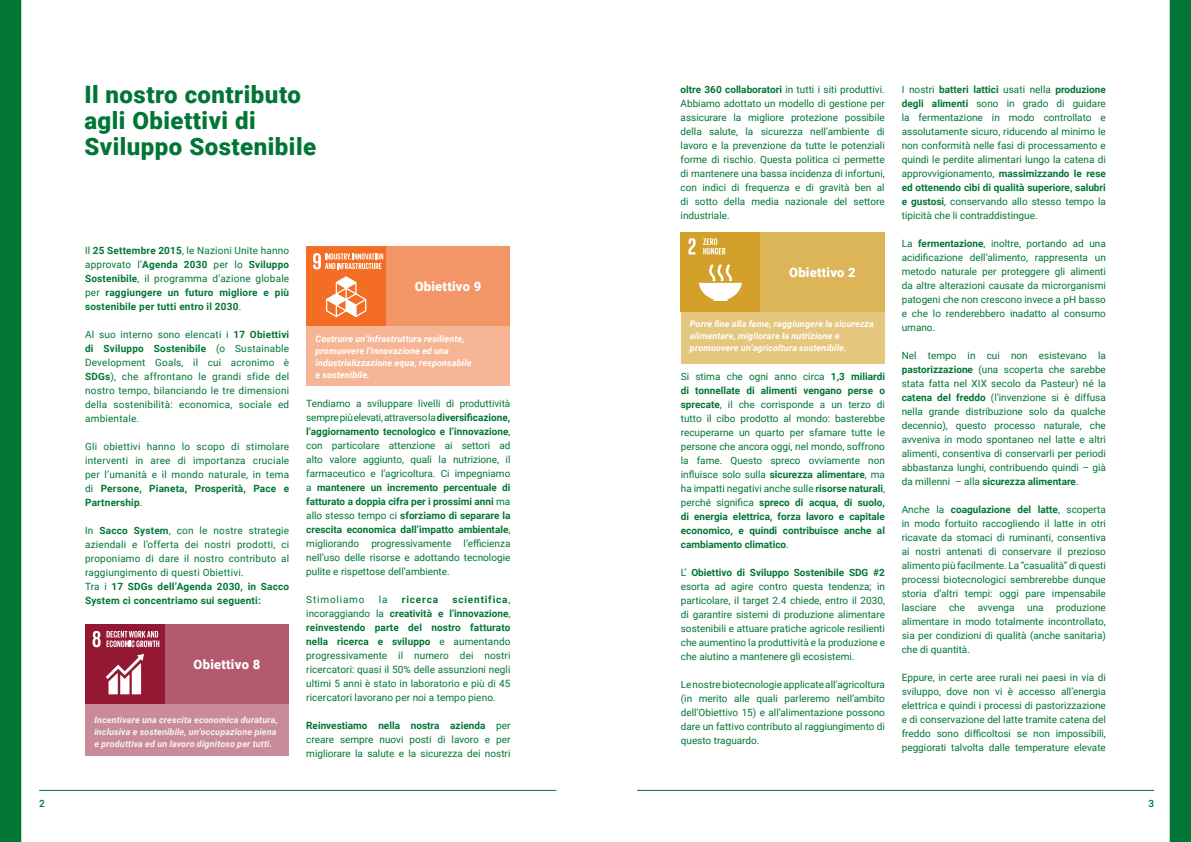
<style>
.page{position:relative;width:1191px;height:842px;background:#fff}
.page>*{position:absolute;margin:0;border:0;box-sizing:border-box;transform-origin:0 0}
.t1{font:900 24px/26px "Roboto";letter-spacing:.02em;color:#017634}
.t2{font:900 13px "Roboto";letter-spacing:.02em;color:#fff}
.t3{font:10px/14px "Roboto";color:#017634;text-align:justify}
.t4{font:10px/14px "Roboto";letter-spacing:.02em;color:#017634}
.t5{font:700 10px/14px "Roboto";letter-spacing:.02em;color:#017634;text-align:justify}
.t6{font:10px "Roboto";letter-spacing:.08em;color:#017634}
.t7{font:700 10px "Roboto";letter-spacing:.085em;color:#017634}
.t8{font:500 10px "Roboto";color:#017534}
.t9{font:italic 700 9px/12px "Roboto";letter-spacing:.01em;color:#fff}
.t10{font:italic 700 9px/12px "Roboto";letter-spacing:.015em;color:#f4f4f4}
.s1{font-weight:400}
.s2{font-weight:700}
</style>
<div class="page">
<hr style="left:39px;top:790px;width:517px;height:1px;background:#017534">
<hr style="left:637px;top:790px;width:517px;height:1px;background:#017534">
<div style="left:85px;top:624px;width:204px;height:132px;background:#c98b99"></div>
<div style="left:681px;top:232px;width:203px;height:132px;background:#e4c67e"></div>
<div style="left:306px;top:247px;width:204px;height:139px;background:#f6b695"></div>
<div style="left:85px;top:624px;width:204px;height:80px;background:#b2596d"></div>
<div style="left:681px;top:232px;width:203px;height:79px;background:#dcb559"></div>
<div style="left:306px;top:247px;width:204px;height:79px;background:#f29667"></div>
<div style="left:680px;top:232px;width:80px;height:79px;background:#d3a029"></div>
<svg style="left:688px;top:238px;width:7px;height:16px"></svg>
<svg style="left:699px;top:264px;width:42px;height:37px"></svg>
<svg style="left:703px;top:238px;width:22px;height:16px"></svg>
<div style="left:306px;top:247px;width:80px;height:79px;background:#f36d25"></div>
<svg style="left:326px;top:276px;width:40px;height:41px"></svg>
<svg style="left:313px;top:253px;width:70px;height:16px"></svg>
<div style="left:85px;top:624px;width:80px;height:80px;background:#941832"></div>
<svg style="left:106px;top:654px;width:38px;height:40px"></svg>
<svg style="left:93px;top:631px;width:66px;height:16px"></svg>
<div style="left:0;top:0;width:21px;height:842px;background:#017634"></div>
<svg style="left:1169px;top:0;width:22px;height:842px;background:#117f41"></svg>
<h1 class="t1" style="left:84px;top:81px;width:233px">Il nostro contributo agli Obiettivi di<br>Sviluppo Sostenibile</h1>
<p class="t5" style="left:85px;top:243px;width:206px"><span class="s1">Il</span> 25 Settembre 2015<span class="s1">, le Nazioni Unite hanno approvato l’</span>Agenda 2030 <span class="s1">per lo</span> Sviluppo Sostenibile<span class="s1">, il programma d’azione globale per</span> raggiungere un futuro migliore e più sostenibile per tutti entro il 2030<span class="s1">.</span></p>
<p class="t3" style="left:85px;top:327px;width:206px">Al suo interno sono elencati i <span class="s2">17 Obiettivi di Sviluppo Sostenibile</span> (o Sustainable Development Goals, il cui acronimo è <span class="s2">SDGs</span>), che affrontano le grandi sfide del nostro tempo, bilanciando le tre dimensioni della sostenibilità: economica, sociale ed ambientale.</p>
<p class="t3" style="left:85px;top:439px;width:206px">Gli obiettivi hanno lo scopo di stimolare interventi in aree di importanza cruciale per l’umanità e il mondo naturale, in tema di <span class="s2">Persone, Pianeta, Prosperità, Pace e Partnership</span>.</p>
<p class="t4" style="left:85px;top:523px;width:206px">In <span class="s2">Sacco System</span>, con le nostre strategie aziendali e l’offerta dei nostri prodotti, ci proponiamo di dare il nostro contributo al raggiungimento di questi Obiettivi.<br>Tra i <span class="s2">17 SDGs dell’Agenda 2030, in Sacco System ci concentriamo sui seguenti:</span></p>
<h2 class="t2" style="left:193px;top:655px;width:68px">Obiettivo 8</h2>
<p class="t10" style="left:94px;top:713px;width:185px">Incentivare una crescita economica duratura, inclusiva e sostenibile, un’occupazione piena e produttiva ed un lavoro dignitoso per tutti.</p>
<h2 class="t2" style="left:415px;top:278px;width:68px">Obiettivo 9</h2>
<p class="t9" style="left:315px;top:332px;width:158px">Costruire un’infrastruttura resiliente, promuovere l’innovazione ed una industrializzazione equa, responsabile e sostenibile.</p>
<p class="t3" style="left:306px;top:396px;width:206px">Tendiamo a sviluppare livelli di produttività sempre più elevati, attraverso la <span class="s2">diversificazione, l’aggiornamento tecnologico e l’innovazione</span>, con particolare attenzione ai settori ad alto valore aggiunto, quali la nutrizione, il farmaceutico e l’agricoltura. Ci impegniamo a <span class="s2">mantenere un incremento percentuale di fatturato a doppia cifra per i prossimi anni</span> ma allo stesso tempo ci <span class="s2">sforziamo di separare la crescita economica dall’impatto ambientale</span>, migliorando progressivamente l’efficienza nell’uso delle risorse e adottando tecnologie pulite e rispettose dell’ambiente.</p>
<p class="t6" style="left:306px;top:593px;width:60px">Stimoliamo</p>
<p class="t3" style="left:379px;top:592px;width:10px">la</p>
<p class="t7" style="left:402px;top:593px;width:38px">ricerca</p>
<p class="t3" style="left:306px;top:592px;width:206px;text-indent:146px"><span class="s2">scientifica</span>, incoraggiando la <span class="s2">creatività e l’innovazione</span>, <span class="s2">reinvestendo parte del nostro fatturato nella ricerca e sviluppo</span> e aumentando progressivamente il numero dei nostri ricercatori: quasi il 50% delle assunzioni negli ultimi 5 anni è stato in laboratorio e più di 45 ricercatori lavorano per noi a tempo pieno.</p>
<p class="t3" style="left:306px;top:718px;width:206px"><span class="s2">Reinvestiamo nella nostra azienda</span> per creare sempre nuovi posti di lavoro e per migliorare la salute e la sicurezza dei nostri</p>
<p class="t3" style="left:680px;top:82px;width:206px"><span class="s2">oltre 360 collaboratori</span> in tutti i siti produttivi.<br>Abbiamo adottato un modello di gestione per assicurare la migliore protezione possibile della salute, la sicurezza nell’ambiente di lavoro e la prevenzione da tutte le potenziali forme di rischio. Questa politica ci permette di mantenere una bassa incidenza di infortuni, con indici di frequenza e di gravità ben al di sotto della media nazionale del settore industriale.</p>
<p class="t3" style="left:901px;top:82px;width:206px">I nostri <span class="s2">batteri lattici</span> usati nella <span class="s2">produzione degli alimenti</span> sono in grado di guidare la fermentazione in modo controllato e assolutamente sicuro, riducendo al minimo le non conformità nelle fasi di processamento e quindi le perdite alimentari lungo la catena di approvvigionamento, <span class="s2">massimizzando le rese ed ottenendo cibi di qualità superiore, salubri e gustosi</span>, conservando allo stesso tempo la tipicità che li contraddistingue.</p>
<p class="t3" style="left:901px;top:236px;width:206px">La <span class="s2">fermentazione</span>, inoltre, portando ad una acidificazione dell’alimento, rappresenta un metodo naturale per proteggere gli alimenti da altre alterazioni causate da microrganismi patogeni che non crescono invece a pH basso e che lo renderebbero inadatto al consumo umano.</p>
<p class="t3" style="left:901px;top:348px;width:206px">Nel tempo in cui non esistevano la <span class="s2">pastorizzazione</span> (una scoperta che sarebbe stata fatta nel XIX secolo da Pasteur) né la <span class="s2">catena del freddo</span> (l’invenzione si è diffusa nella grande distribuzione solo da qualche decennio), questo processo naturale, che avveniva in modo spontaneo nel latte e altri alimenti, consentiva di conservarli per periodi abbastanza lunghi, contribuendo quindi – già da millenni – alla <span class="s2">sicurezza alimentare</span>.</p>
<p class="t3" style="left:901px;top:502px;width:206px">Anche la <span class="s2">coagulazione del latte</span>, scoperta in modo fortuito raccogliendo il latte in otri ricavate da stomaci di ruminanti, consentiva ai nostri antenati di conservare il prezioso alimento più facilmente. La “casualità” di questi processi biotecnologici sembrerebbe dunque storia d’altri tempi: oggi pare impensabile lasciare</p>
<h2 class="t2" style="left:789px;top:263px;width:68px">Obiettivo 2</h2>
<p class="t9" style="left:690px;top:317px;width:185px">Porre fine alla fame, raggiungere la sicurezza alimentare, migliorare la nutrizione e promuovere un’agricoltura sostenibile.</p>
<p class="t3" style="left:681px;top:369px;width:206px">Si stima che ogni anno circa <span class="s2">1,3 miliardi di tonnellate di alimenti vengano perse o sprecate</span>, il che corrisponde a un terzo di tutto il cibo prodotto al mondo: basterebbe recuperarne un quarto per sfamare tutte le persone che ancora oggi, nel mondo, soffrono la fame. Questo spreco ovviamente non influisce solo sulla <span class="s2">sicurezza alimentare</span>, ma ha impatti negativi anche sulle <span class="s2">risorse naturali</span>, perché significa <span class="s2">spreco di acqua, di suolo, di energia elettrica, forza lavoro e capitale economico, e quindi contribuisce anche al cambiamento climatico</span>.</p>
<p class="t3" style="left:681px;top:565px;width:206px">L’ <span class="s2">Obiettivo di Sviluppo Sostenibile SDG #2 </span>esorta ad agire contro questa tendenza; in particolare, il target 2.4 chiede, entro il 2030, di garantire sistemi di produzione alimentare sostenibili e attuare pratiche agricole resilienti che aumentino la produttività e la produzione e che aiutino a mantenere gli ecosistemi.</p>
<p class="t3" style="left:681px;top:677px;width:206px">Le nostre biotecnologie applicate all’agricoltura (in merito alle quali parleremo nell’ambito dell’Obiettivo 15) e all’alimentazione possono dare un fattivo contributo al raggiungimento di questo traguardo.</p>
<p class="t3" style="left:901px;top:600px;width:206px;text-indent:154px">produzione alimentare in modo totalmente incontrollato, sia per condizioni di qualità (anche sanitaria) che di quantità.</p>
<p class="t3" style="left:901px;top:670px;width:206px">Eppure, in certe aree rurali nei paesi in via di sviluppo, dove non vi è accesso all’energia elettrica e quindi i processi di pastorizzazione e di conservazione del latte tramite catena del freddo sono difficoltosi se non impossibili, peggiorati talvolta dalle temperature elevate</p>
<p class="t3" style="left:949px;top:600px;width:18px">che</p>
<p class="t3" style="left:977px;top:600px;width:38px">avvenga</p>
<p class="t3" style="left:1027px;top:600px;width:18px">una</p>
<p class="t8" style="left:39px;top:796px;width:7px">2</p>
<p class="t8" style="left:1148px;top:796px;width:7px">3</p>
</div>
